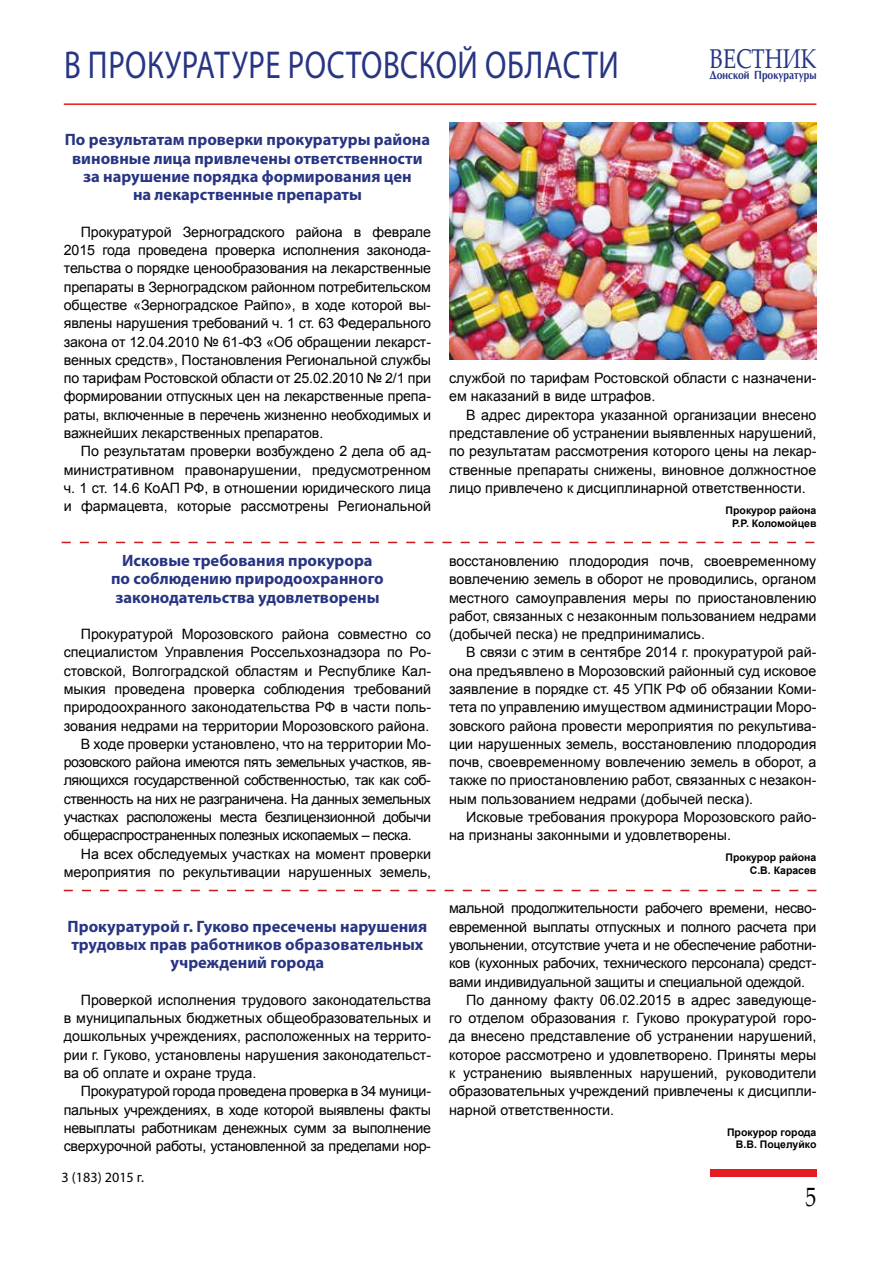
<style>
.page{position:relative;width:893px;height:1263px;background:#fff}
.page>*{position:absolute;margin:0;border:0;box-sizing:border-box;transform-origin:0 0}
.t1{font:39px "Myriad Pro";letter-spacing:.02em;color:#283583;scale:.79 1}
.t2{font:27.15px "Palatino Linotype";color:#283583;scale:.79 1}
.t3{font:27px "Palatino Linotype";color:#000;scale:.8 1}
.t4{font:700 16.5px/18.3px "Myriad Pro";color:#283583;text-align:center}
.t5{font:14.25px/18.3px "Arial";color:#000;text-align:justify}
.t6{font:14.25px "Arial";letter-spacing:-.03em;color:#000}
.t7{font:14.25px "Arial";letter-spacing:-.02em;color:#000}
.t8{font:14.1px "Myriad Pro";color:#000}
.t9{font:700 12.15px "AG Opus";color:#283583;scale:.83 1}
.t10{font:700 10.5px/12.6px "Arial";color:#000;text-align:right}
</style>
<div class="page">
<img style="left:449px;top:122px;width:367px;height:237px">
<div style="left:710px;top:1169px;width:106px;height:8px;background:#e41b21"></div>
<hr style="left:64px;top:103px;width:752px;height:2px;background:#e41b21">
<svg style="left:62px;top:542px;width:752px;height:1px"></svg>
<svg style="left:64px;top:890px;width:752px;height:1px"></svg>
<h1 class="t1" style="left:64px;top:41px;width:704px">В ПРОКУРАТУРЕ РОСТОВСКОЙ ОБЛАСТИ</h1>
<h2 class="t2" style="left:710px;top:40px;width:136px">ВЕСТНИК</h2>
<p class="t9" style="left:710px;top:69px;width:130px">Донской Прокуратуры</p>
<p class="t4" style="left:65px;top:130px;width:367px">По результатам проверки прокуратуры района виновные лица привлечены ответственности за нарушение порядка формирования цен<br>на лекарственные препараты</p>
<p class="t5" style="left:64px;top:223px;width:369px;text-indent:17px">Прокуратурой Зерноградского района в феврале 2015 года проведена проверка исполнения законода&shy;тельства о порядке ценообразования на лекарственные препараты в Зерноградском районном потребительском обществе «Зерноградское Райпо», в ходе которой вы&shy;явлены нарушения требований ч. 1 ст. 63 Федерального закона от 12.04.2010 № 61-ФЗ «Об обращении лекарст&shy;венных средств», Постановления Региональной службы по тарифам Ростовской области от 25.02.2010 № 2/1 при формировании отпускных цен на лекарственные препа&shy;раты, включенные в перечень жизненно необходимых и важнейших лекарственных препаратов.</p>
<p class="t5" style="left:64px;top:442px;width:369px;text-indent:17px">По результатам проверки возбуждено 2 дела об ад&shy;министративном правонарушении, предусмотренном ч. 1 ст. 14.6 КоАП РФ, в отношении юридического лица и фармацевта, которые рассмотрены Региональной</p>
<p class="t4" style="left:111px;top:551px;width:274px">Исковые требования прокурора по соблюдению природоохранного законодательства удовлетворены</p>
<p class="t5" style="left:81px;top:625px;width:352px">Прокуратурой Морозовского района совместно со</p>
<p class="t5" style="left:64px;top:643px;width:369px">специалистом Управления Россельхознадзора по Ро-</p>
<p class="t5" style="left:64px;top:661px;width:369px">стовской, Волгоградской областям и Республике Кал-</p>
<p class="t5" style="left:64px;top:680px;width:369px">мыкия проведена проверка соблюдения требований</p>
<p class="t5" style="left:64px;top:698px;width:369px">природоохранного законодательства РФ в части поль-</p>
<p class="t5" style="left:64px;top:716px;width:367px">зования недрами на территории Морозовского района.</p>
<p class="t5" style="left:81px;top:735px;width:352px">В ходе проверки установлено, что на территории Мо-</p>
<p class="t6" style="left:64px;top:752px;width:369px">розовского района имеются пять земельных участков, яв-</p>
<p class="t6" style="left:64px;top:771px;width:369px">ляющихся государственной собственностью, так как соб-</p>
<p class="t6" style="left:64px;top:789px;width:369px">ственность на них не разграничена. На данных земельных</p>
<p class="t6" style="left:64px;top:807px;width:369px">участках расположены места безлицензионной добычи</p>
<p class="t6" style="left:64px;top:825px;width:350px">общераспространенных полезных ископаемых – песка.</p>
<p class="t5" style="left:81px;top:844px;width:352px">На всех обследуемых участках на момент проверки</p>
<p class="t5" style="left:64px;top:863px;width:369px">мероприятия по рекультивации нарушенных земель,</p>
<p class="t4" style="left:68px;top:916px;width:361px">Прокуратурой г. Гуково пресечены нарушения трудовых прав работников образовательных учреждений города</p>
<p class="t5" style="left:64px;top:990px;width:369px;text-indent:17px">Проверкой исполнения трудового законодательства в муниципальных бюджетных общеобразовательных и дошкольных учреждениях, расположенных на террито&shy;рии г. Гуково, установлены нарушения законодательст&shy;ва об оплате и охране труда.</p>
<p class="t5" style="left:64px;top:1082px;width:369px;text-indent:17px">Прокуратурой города проведена проверка в 34 муници&shy;пальных учреждениях, в ходе которой выявлены факты невыплаты работникам денежных сумм за выполнение сверхурочной работы, установленной за пределами нор-</p>
<p class="t8" style="left:62px;top:1169px;width:84px">3 (183) 2015 г.</p>
<p class="t5" style="left:449px;top:369px;width:369px">службой по тарифам Ростовской области с назначени&shy;ем наказаний в виде штрафов.</p>
<p class="t5" style="left:449px;top:405px;width:369px;text-indent:17px">В адрес директора указанной организации внесено представление об устранении выявленных нарушений, по результатам рассмотрения которого цены на лекар&shy;ственные препараты снижены, виновное должностное лицо привлечено к дисциплинарной ответственности.</p>
<p class="t10" style="left:726px;top:504px;width:92px">Прокурор района<br>Р.Р. Коломойцев</p>
<p class="t5" style="left:449px;top:552px;width:369px">восстановлению плодородия почв, своевременному вовлечению земель в оборот не проводились, органом местного самоуправления меры по приостановлению работ, связанных с незаконным пользованием недрами (добычей песка) не предпринимались.</p>
<p class="t5" style="left:449px;top:643px;width:369px;text-indent:17px">В связи с этим в сентябре 2014 г. прокуратурой рай&shy;она предъявлено в Морозовский районный суд исковое заявление в порядке ст. 45 УПК РФ об обязании Коми&shy;тета по управлению имуществом администрации Моро&shy;зовского района провести мероприятия по рекультива&shy;ции нарушенных земель, восстановлению плодородия почв, своевременному вовлечению земель в оборот, а также по приостановлению работ, связанных с незакон&shy;ным пользованием недрами (добычей песка).</p>
<p class="t5" style="left:449px;top:808px;width:369px;text-indent:17px">Исковые требования прокурора Морозовского райо&shy;на признаны законными и удовлетворены.</p>
<p class="t10" style="left:726px;top:851px;width:92px">Прокурор района<br>С.В. Карасев</p>
<p class="t7" style="left:449px;top:898px;width:369px">мальной продолжительности рабочего времени, несво-</p>
<p class="t7" style="left:449px;top:917px;width:369px">евременной выплаты отпускных и полного расчета при</p>
<p class="t7" style="left:449px;top:935px;width:369px">увольнении, отсутствие учета и не обеспечение работни-</p>
<p class="t7" style="left:449px;top:953px;width:369px">ков (кухонных рабочих, технического персонала) средст-</p>
<p class="t7" style="left:449px;top:972px;width:358px">вами индивидуальной защиты и специальной одеждой.</p>
<p class="t5" style="left:466px;top:990px;width:352px">По данному факту 06.02.2015 в адрес заведующе-</p>
<p class="t5" style="left:449px;top:1009px;width:369px">го отделом образования г. Гуково прокуратурой горо-</p>
<p class="t5" style="left:449px;top:1027px;width:369px">да внесено представление об устранении нарушений,</p>
<p class="t5" style="left:449px;top:1045px;width:369px">которое рассмотрено и удовлетворено. Приняты меры</p>
<p class="t5" style="left:449px;top:1064px;width:369px">к устранению выявленных нарушений, руководители</p>
<p class="t5" style="left:449px;top:1082px;width:369px">образовательных учреждений привлечены к дисципли-</p>
<p class="t5" style="left:449px;top:1100px;width:167px">нарной ответственности.</p>
<p class="t10" style="left:727px;top:1126px;width:91px">Прокурор города<br>В.В. Поцелуйко</p>
<h3 class="t3" style="left:806px;top:1178px;width:15px">5</h3>
</div>
